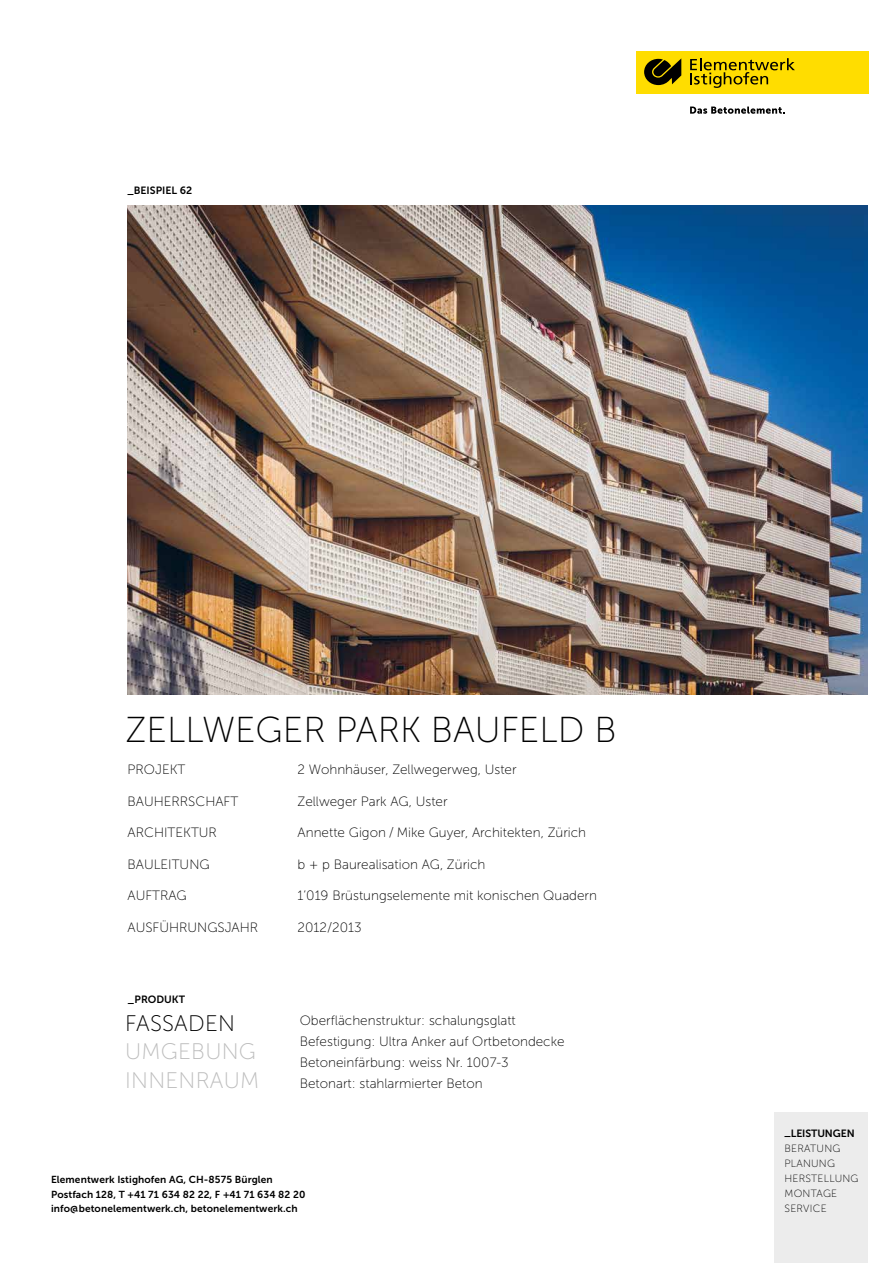
<style>
.page{position:relative;width:893px;height:1263px;background:#fff}
.page>*{position:absolute;margin:0;border:0;box-sizing:border-box;transform-origin:0 0}
.t1{font:36px "Museo Sans 100";color:#000}
.t2{font:22.5px/28.5px "Museo Sans 100";letter-spacing:.01em;color:#bcbcbc}
.t3{font:22.5px "Museo Sans 100";letter-spacing:.01em;color:#000}
.t4{font:13.5px/21px "Museo Sans 100";color:#000}
.t5{font:10.5px/15px "Museo Sans 100";letter-spacing:.02em;color:#000}
.t6{font:10.5px "Museo Sans 700";color:#000}
.t7{font:10.2px/14.2px "Museo Sans 700";letter-spacing:.01em;color:#000}
</style>
<div class="page">
<div style="left:774px;top:1112px;width:93px;height:151px;background:#ececec"></div>
<svg style="left:636px;top:51px;width:232px;height:42px;background:#dabd00"></svg>
<svg style="left:690px;top:107px;width:95px;height:7px"></svg>
<img style="left:128px;top:205px;width:739px;height:489px">
<p class="t6" style="left:128px;top:184px;width:66px">_BEISPIEL 62</p>
<h1 class="t1" style="left:125px;top:711px;width:493px">ZELLWEGER PARK BAUFELD B</h1>
<p class="t4" style="left:128px;top:759px;width:59px">PROJEKT</p>
<p class="t4" style="left:298px;top:759px;width:220px">2 Wohnhäuser, Zellwegerweg, Uster</p>
<p class="t4" style="left:128px;top:791px;width:112px">BAUHERRSCHAFT</p>
<p class="t4" style="left:298px;top:791px;width:151px">Zellweger Park AG, Uster</p>
<p class="t4" style="left:128px;top:822px;width:91px">ARCHITEKTUR</p>
<p class="t4" style="left:298px;top:822px;width:290px">Annette Gigon / Mike Guyer, Architekten, Zürich</p>
<p class="t4" style="left:128px;top:854px;width:84px">BAULEITUNG</p>
<p class="t4" style="left:298px;top:854px;width:189px">b + p Baurealisation AG, Zürich</p>
<p class="t4" style="left:128px;top:885px;width:61px">AUFTRAG</p>
<p class="t4" style="left:298px;top:885px;width:301px">1’019 Brüstungselemente mit konischen Quadern</p>
<p class="t4" style="left:128px;top:917px;width:132px">AUSFÜHRUNGSJAHR</p>
<p class="t4" style="left:298px;top:917px;width:65px">2012/2013</p>
<p class="t6" style="left:128px;top:993px;width:59px">_ PRODUKT</p>
<h2 class="t3" style="left:125px;top:1011px;width:111px">FASSADEN</h2>
<h2 class="t2" style="left:125px;top:1037px;width:136px">UMGEBUNG<br>INNENRAUM</h2>
<p class="t4" style="left:300px;top:1010px;width:266px">Oberflächenstruktur: schalungsglatt Befestigung: Ultra Anker auf Ortbetondecke Betoneinfärbung: weiss Nr. 1007-3<br>Betonart: stahlarmierter Beton</p>
<p class="t7" style="left:51px;top:1173px;width:256px">Elementwerk Istighofen AG, CH-8575 Bürglen<br>Postfach 128, T +41 71 634 82 22, F +41 71 634 82 20 info@betonelementwerk.ch, betonelementwerk.ch</p>
<p class="t6" style="left:784px;top:1127px;width:72px">_ LEISTUNGEN</p>
<p class="t5" style="left:784px;top:1141px;width:75px">BERATUNG<br>PLANUNG<br>HERSTELLUNG<br>MONTAGE<br>SERVICE</p>
</div>
